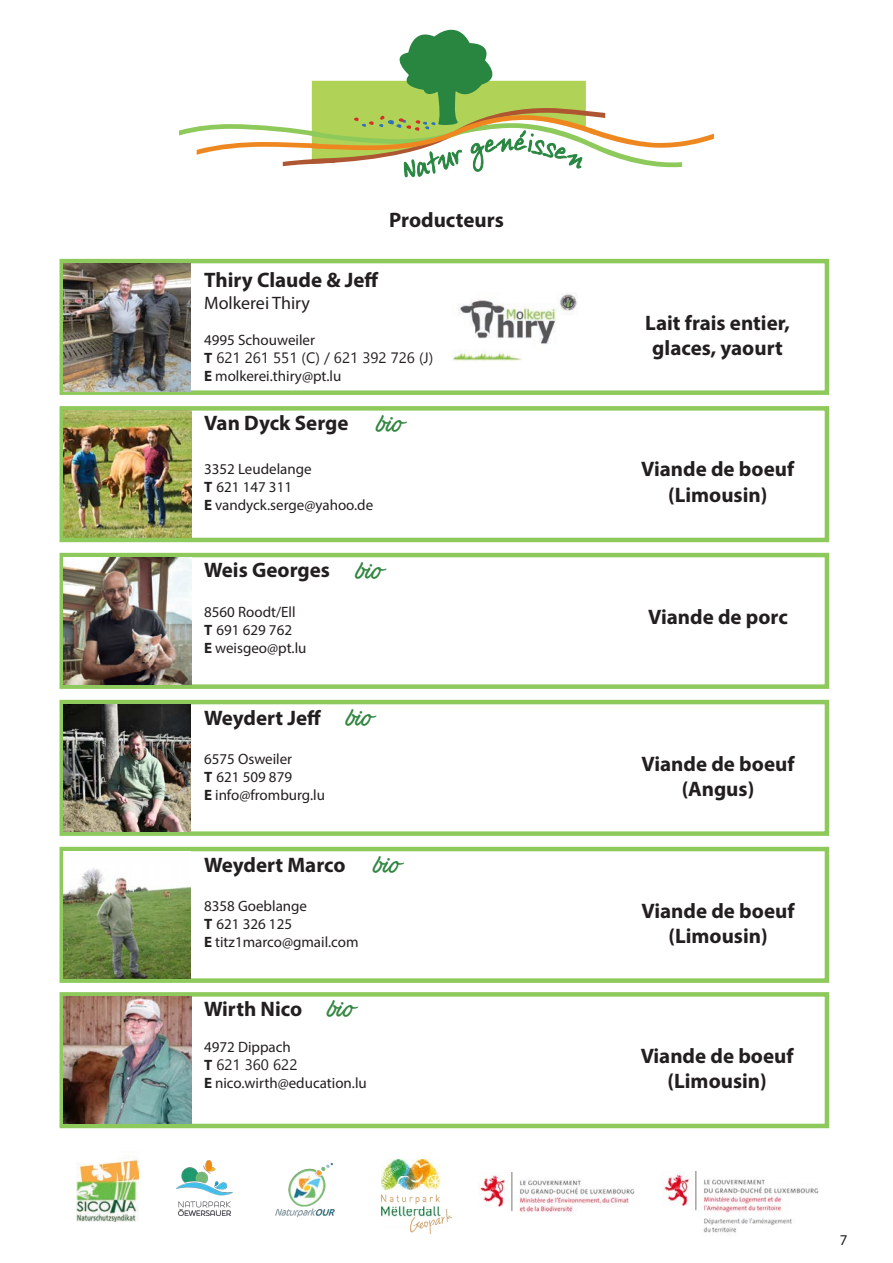
<style>
.page{position:relative;width:893px;height:1263px;background:#fff}
.page>*{position:absolute;margin:0;border:0;box-sizing:border-box;transform-origin:0 0}
.t1{font:27px "Actonia PERSONALUSE";color:#328641}
.t2{font:700 21px "Myriad Pro";color:#231f20}
.t3{font:18px "Myriad Pro";color:#231f20}
.t4{font:15px "Myriad Pro";color:#231f20}
.t5{font:700 15px "Myriad Pro";color:#231f20}
.s1{font-weight:700}
</style>
<div class="page">
<img style="left:77px;top:1159px;width:61px;height:63px">
<img style="left:176px;top:1161px;width:57px;height:55px">
<img style="left:275px;top:1162px;width:60px;height:56px">
<img style="left:382px;top:1160px;width:70px;height:73px">
<svg style="left:179px;top:29px;width:535px;height:148px"></svg>
<div style="left:60px;top:992px;width:769px;height:136px;border:4px solid #8ec95c"></div>
<img style="left:64px;top:997px;width:127px;height:127px">
<div style="left:60px;top:847px;width:769px;height:136px;border:4px solid #8ec95c"></div>
<img style="left:64px;top:851px;width:126px;height:128px">
<div style="left:60px;top:553px;width:769px;height:136px;border:4px solid #8ec95c"></div>
<img style="left:64px;top:557px;width:127px;height:127px">
<div style="left:60px;top:406px;width:769px;height:136px;border:4px solid #8ec95c"></div>
<img style="left:64px;top:411px;width:127px;height:127px">
<div style="left:60px;top:259px;width:769px;height:136px;border:4px solid #8ec95c"></div>
<img style="left:64px;top:263px;width:127px;height:128px">
<img style="left:452px;top:292px;width:125px;height:69px">
<img style="left:663px;top:1172px;width:156px;height:61px">
<img style="left:478px;top:1172px;width:157px;height:41px">
<div style="left:60px;top:700px;width:769px;height:136px;border:4px solid #8ec95c"></div>
<img style="left:64px;top:704px;width:126px;height:127px">
<p class="t2" style="left:389px;top:206px;width:116px">Producteurs</p>
<p class="t2" style="left:204px;top:266px;width:176px">Thiry Claude &amp; Jeff</p>
<p class="t3" style="left:204px;top:292px;width:108px">Molkerei Thiry</p>
<p class="t4" style="left:204px;top:330px;width:112px">4995 Schouweiler</p>
<p class="t5" style="left:204px;top:348px;width:10px">T</p>
<p class="t4" style="left:204px;top:366px;width:139px"><span class="s1">E</span> molkerei.thiry@pt.lu</p>
<p class="t1" style="left:377px;top:410px;width:28px">bio</p>
<p class="t2" style="left:204px;top:410px;width:146px">Van Dyck Serge</p>
<p class="t4" style="left:204px;top:459px;width:109px">3352 Leudelange</p>
<p class="t4" style="left:204px;top:477px;width:89px"><span class="s1">T</span> 621 147 311</p>
<p class="t4" style="left:204px;top:495px;width:171px"><span class="s1">E</span> vandyck.serge@yahoo.de</p>
<p class="t2" style="left:204px;top:556px;width:127px">Weis Georges</p>
<p class="t4" style="left:204px;top:602px;width:93px">8560 Roodt/Ell</p>
<p class="t4" style="left:204px;top:620px;width:89px"><span class="s1">T</span> 691 629 762</p>
<p class="t4" style="left:204px;top:638px;width:104px"><span class="s1">E</span> weisgeo@pt.lu</p>
<p class="t1" style="left:356px;top:557px;width:28px">bio</p>
<p class="t2" style="left:204px;top:704px;width:119px">Weydert Jeff</p>
<p class="t4" style="left:204px;top:750px;width:90px">6575 Osweiler</p>
<p class="t4" style="left:204px;top:768px;width:89px"><span class="s1">T</span> 621 509 879</p>
<p class="t4" style="left:204px;top:786px;width:122px"><span class="s1">E</span> info@fromburg.lu</p>
<p class="t1" style="left:346px;top:704px;width:28px">bio</p>
<p class="t2" style="left:204px;top:851px;width:143px">Weydert Marco</p>
<p class="t4" style="left:204px;top:897px;width:105px">8358 Goeblange</p>
<p class="t4" style="left:204px;top:915px;width:89px"><span class="s1">T</span> 621 326 125</p>
<p class="t4" style="left:204px;top:933px;width:156px"><span class="s1">E</span> titz1marco@gmail.com</p>
<p class="t1" style="left:374px;top:851px;width:28px">bio</p>
<p class="t1" style="left:328px;top:995px;width:28px">bio</p>
<p class="t2" style="left:204px;top:996px;width:100px">Wirth Nico</p>
<p class="t4" style="left:204px;top:1038px;width:88px">4972 Dippach</p>
<p class="t5" style="left:204px;top:1055px;width:10px">T</p>
<p class="t4" style="left:204px;top:1074px;width:164px"><span class="s1">E</span> nico.wirth@education.lu</p>
<p class="t2" style="left:645px;top:309px;width:146px">Lait frais entier,</p>
<p class="t2" style="left:652px;top:334px;width:132px">glaces, yaourt</p>
<p class="t2" style="left:641px;top:456px;width:154px">Viande de boeuf</p>
<p class="t2" style="left:668px;top:481px;width:101px">(Limousin)</p>
<p class="t2" style="left:648px;top:603px;width:141px">Viande de porc</p>
<p class="t2" style="left:642px;top:750px;width:154px">Viande de boeuf</p>
<p class="t2" style="left:682px;top:775px;width:74px">(Angus)</p>
<p class="t2" style="left:642px;top:897px;width:154px">Viande de boeuf</p>
<p class="t2" style="left:668px;top:922px;width:101px">(Limousin)</p>
<p class="t2" style="left:641px;top:1042px;width:154px">Viande de boeuf</p>
<p class="t2" style="left:667px;top:1067px;width:101px">(Limousin)</p>
<p class="t4" style="left:840px;top:1231px;width:9px">7</p>
</div>
